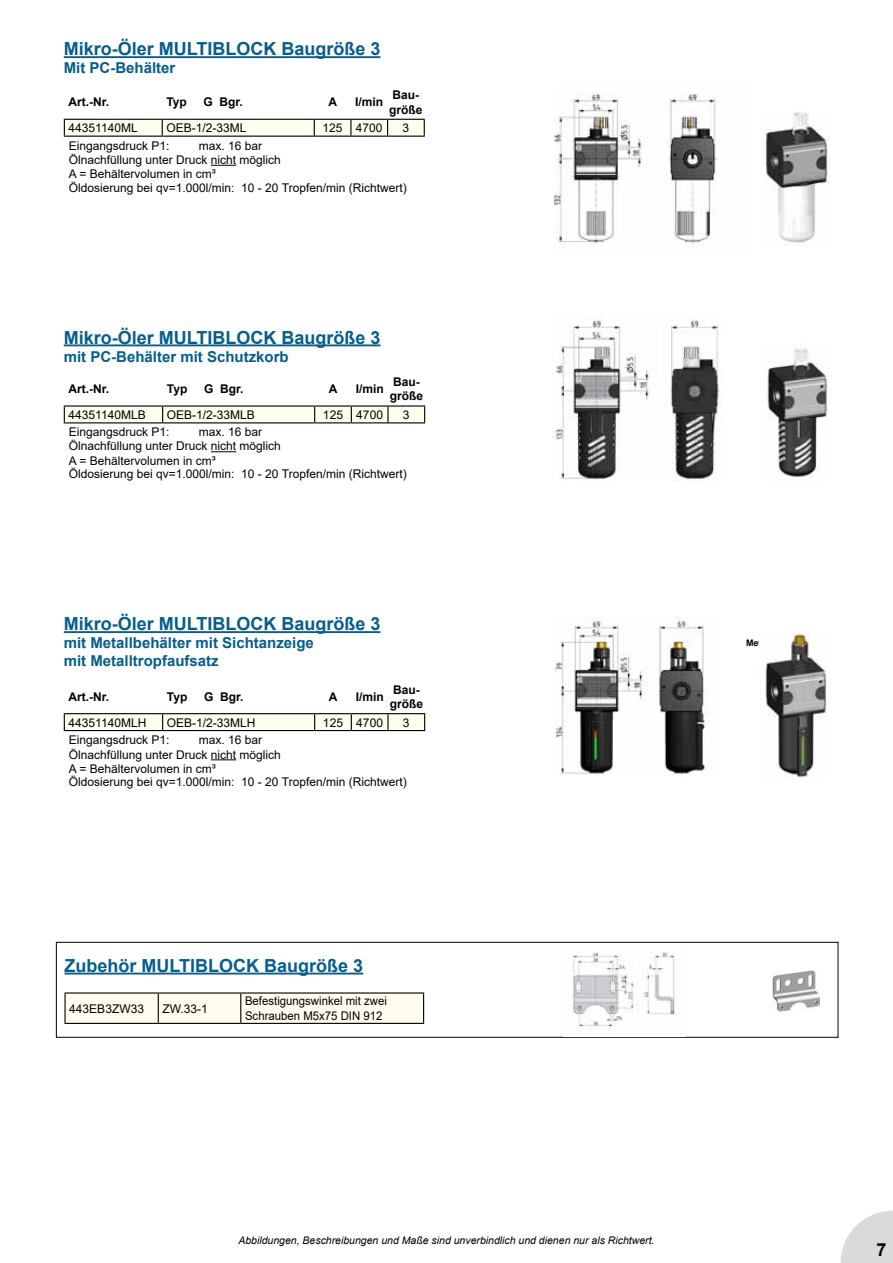
<style>
.page{position:relative;width:893px;height:1263px;background:#fff}
.page>*{position:absolute;margin:0;border:0;box-sizing:border-box;transform-origin:0 0}
.t1{font:700 18px "Arial";color:#075d8d}
.t2{font:700 18px "Arial";color:#000}
.t3{font:700 15px/18px "Arial";color:#075d8d}
.t4{font:12px/14.1px "Arial";color:#000}
.t5{font:700 12px/14.4px "Arial";color:#000}
.t6{font:12px/14.4px "Arial";color:#000;scale:.95 1}
.t7{font:italic 10.5px "Arial";color:#000}
</style>
<div class="page">
<svg style="left:841px;top:1210px;width:52px;height:53px"></svg>
<img style="left:764px;top:112px;width:65px;height:131px">
<hr style="left:64px;top:56px;width:316px;height:2px;background:#075d8d">
<img style="left:554px;top:93px;width:163px;height:155px">
<svg style="left:211px;top:759px;width:25px;height:1px"></svg>
<svg style="left:211px;top:451px;width:25px;height:1px"></svg>
<svg style="left:211px;top:165px;width:25px;height:1px"></svg>
<hr style="left:64px;top:344px;width:316px;height:2px;background:#075d8d">
<img style="left:553px;top:318px;width:168px;height:164px">
<img style="left:767px;top:348px;width:62px;height:129px">
<hr style="left:64px;top:405px;width:99px;height:2px;background:#000">
<hr style="left:163px;top:405px;width:152px;height:2px;background:#000">
<hr style="left:315px;top:405px;width:36px;height:2px;background:#000">
<hr style="left:351px;top:405px;width:37px;height:2px;background:#000">
<hr style="left:388px;top:405px;width:37px;height:2px;background:#000">
<svg style="left:64px;top:406px;width:361px;height:16px;background:#f1efe1"></svg>
<hr style="left:64px;top:422px;width:99px;height:1px;background:#000">
<hr style="left:163px;top:422px;width:152px;height:1px;background:#000">
<hr style="left:315px;top:422px;width:36px;height:1px;background:#000">
<hr style="left:351px;top:422px;width:37px;height:1px;background:#000">
<hr style="left:388px;top:422px;width:37px;height:1px;background:#000">
<svg style="left:64px;top:119px;width:361px;height:17px;background:#e8e6d8"></svg>
<hr style="left:64px;top:136px;width:98px;height:1px;background:#000">
<hr style="left:162px;top:136px;width:152px;height:1px;background:#000">
<hr style="left:314px;top:136px;width:37px;height:1px;background:#000">
<hr style="left:351px;top:136px;width:37px;height:1px;background:#000">
<hr style="left:388px;top:136px;width:37px;height:1px;background:#000">
<img style="left:555px;top:618px;width:153px;height:157px">
<img style="left:765px;top:633px;width:62px;height:144px">
<hr style="left:64px;top:631px;width:316px;height:2px;background:#075d8d">
<hr style="left:64px;top:713px;width:99px;height:1px;background:#000">
<hr style="left:163px;top:713px;width:152px;height:1px;background:#000">
<hr style="left:315px;top:713px;width:36px;height:1px;background:#000">
<hr style="left:351px;top:713px;width:37px;height:1px;background:#000">
<hr style="left:388px;top:713px;width:37px;height:1px;background:#000">
<svg style="left:64px;top:714px;width:361px;height:16px;background:#f6f4e6"></svg>
<hr style="left:64px;top:730px;width:99px;height:1px;background:#000">
<hr style="left:163px;top:730px;width:152px;height:1px;background:#000">
<hr style="left:315px;top:730px;width:36px;height:1px;background:#000">
<hr style="left:351px;top:730px;width:37px;height:1px;background:#000">
<hr style="left:388px;top:730px;width:37px;height:1px;background:#000">
<div style="left:56px;top:942px;width:782px;height:96px;border:1px solid #000"></div>
<img style="left:572px;top:952px;width:104px;height:76px">
<hr style="left:64px;top:973px;width:299px;height:1px;background:#075d8d">
<img style="left:772px;top:971px;width:48px;height:40px">
<svg style="left:66px;top:993px;width:357px;height:30px;background:#f8f6e7"></svg>
<hr style="left:64px;top:992px;width:94px;height:1px;background:#000">
<hr style="left:64px;top:993px;width:2px;height:30px;background:#000">
<hr style="left:158px;top:992px;width:83px;height:1px;background:#000">
<hr style="left:158px;top:993px;width:1px;height:30px;background:#000">
<hr style="left:241px;top:992px;width:183px;height:1px;background:#000">
<hr style="left:240px;top:993px;width:1px;height:30px;background:#000">
<hr style="left:423px;top:993px;width:1px;height:30px;background:#000">
<hr style="left:64px;top:1023px;width:94px;height:1px;background:#000">
<hr style="left:158px;top:1023px;width:83px;height:1px;background:#000">
<hr style="left:241px;top:1023px;width:183px;height:1px;background:#000">
<h1 class="t1" style="left:64px;top:36px;width:318px">Mikro-Öler MULTIBLOCK Baugröße 3</h1>
<p class="t3" style="left:64px;top:59px;width:113px">Mit PC-Behälter</p>
<p class="t5" style="left:69px;top:95px;width:42px">Art.-Nr.</p>
<p class="t5" style="left:166px;top:95px;width:22px">Typ</p>
<p class="t5" style="left:204px;top:95px;width:41px">G Bgr.</p>
<p class="t5" style="left:328px;top:95px;width:10px">A</p>
<p class="t5" style="left:355px;top:95px;width:30px">I/min</p>
<p class="t5" style="left:389px;top:88px;width:35px">Bau&shy;größe</p>
<p class="t4" style="left:69px;top:121px;width:71px">44351140ML</p>
<p class="t4" style="left:166px;top:121px;width:82px">OEB-1/2-33ML</p>
<p class="t4" style="left:323px;top:121px;width:62px">125 4700</p>
<p class="t4" style="left:403px;top:121px;width:8px">3</p>
<p class="t4" style="left:69px;top:138px;width:339px;text-indent:130px">max. 16 bar<br>Ölnachfüllung unter Druck nicht möglich<br>A = Behältervolumen in cm³<br>Öldosierung bei qv=1.000l/min: 10 - 20 Tropfen/min (Richtwert)</p>
<p class="t4" style="left:69px;top:138px;width:102px">Eingangsdruck P1:</p>
<h1 class="t1" style="left:64px;top:324px;width:318px">Mikro-Öler MULTIBLOCK Baugröße 3</h1>
<p class="t3" style="left:64px;top:347px;width:227px">mit PC-Behälter mit Schutzkorb</p>
<p class="t5" style="left:69px;top:382px;width:42px">Art.-Nr.</p>
<p class="t5" style="left:167px;top:382px;width:22px">Typ</p>
<p class="t5" style="left:204px;top:382px;width:41px">G Bgr.</p>
<p class="t5" style="left:329px;top:382px;width:10px">A</p>
<p class="t5" style="left:356px;top:382px;width:30px">I/min</p>
<p class="t5" style="left:390px;top:375px;width:35px">Bau&shy;größe</p>
<p class="t4" style="left:69px;top:407px;width:79px">44351140MLB</p>
<p class="t4" style="left:167px;top:407px;width:90px">OEB-1/2-33MLB</p>
<p class="t4" style="left:323px;top:407px;width:62px">125 4700</p>
<p class="t4" style="left:403px;top:407px;width:8px">3</p>
<p class="t4" style="left:69px;top:425px;width:339px;text-indent:130px">max. 16 bar<br>Ölnachfüllung unter Druck nicht möglich<br>A = Behältervolumen in cm³<br>Öldosierung bei qv=1.000l/min: 10 - 20 Tropfen/min (Richtwert)</p>
<p class="t4" style="left:69px;top:425px;width:102px">Eingangsdruck P1:</p>
<h1 class="t1" style="left:64px;top:611px;width:318px">Mikro-Öler MULTIBLOCK Baugröße 3</h1>
<p class="t3" style="left:64px;top:634px;width:252px">mit Metallbehälter mit Sichtanzeige mit Metalltropfaufsatz</p>
<p class="t5" style="left:69px;top:690px;width:42px">Art.-Nr.</p>
<p class="t5" style="left:167px;top:690px;width:22px">Typ</p>
<p class="t5" style="left:204px;top:690px;width:41px">G Bgr.</p>
<p class="t5" style="left:329px;top:690px;width:10px">A</p>
<p class="t5" style="left:356px;top:690px;width:30px">I/min</p>
<p class="t5" style="left:390px;top:682px;width:35px">Bau&shy;größe</p>
<p class="t4" style="left:69px;top:715px;width:79px">44351140MLH</p>
<p class="t4" style="left:167px;top:715px;width:90px">OEB-1/2-33MLH</p>
<p class="t4" style="left:323px;top:715px;width:62px">125 4700</p>
<p class="t4" style="left:403px;top:715px;width:8px">3</p>
<p class="t4" style="left:69px;top:733px;width:339px;text-indent:130px">max. 16 bar<br>Ölnachfüllung unter Druck nicht möglich<br>A = Behältervolumen in cm³<br>Öldosierung bei qv=1.000l/min: 10 - 20 Tropfen/min (Richtwert)</p>
<p class="t4" style="left:69px;top:733px;width:102px">Eingangsdruck P1:</p>
<h1 class="t1" style="left:64px;top:953px;width:300px">Zubehör MULTIBLOCK Baugröße 3</h1>
<p class="t4" style="left:69px;top:1001px;width:76px">443EB3ZW33</p>
<p class="t4" style="left:163px;top:1001px;width:47px">ZW.33-1</p>
<p class="t6" style="left:245px;top:994px;width:151px">Befestigungswinkel mit zwei<br>Schrauben M5x75 DIN 912</p>
<p class="t7" style="left:238px;top:1233px;width:418px">Abbildungen, Beschreibungen und Maße sind unverbindlich und dienen nur als Richtwert.</p>
<h1 class="t2" style="left:877px;top:1237px;width:12px">7</h1>
</div>
